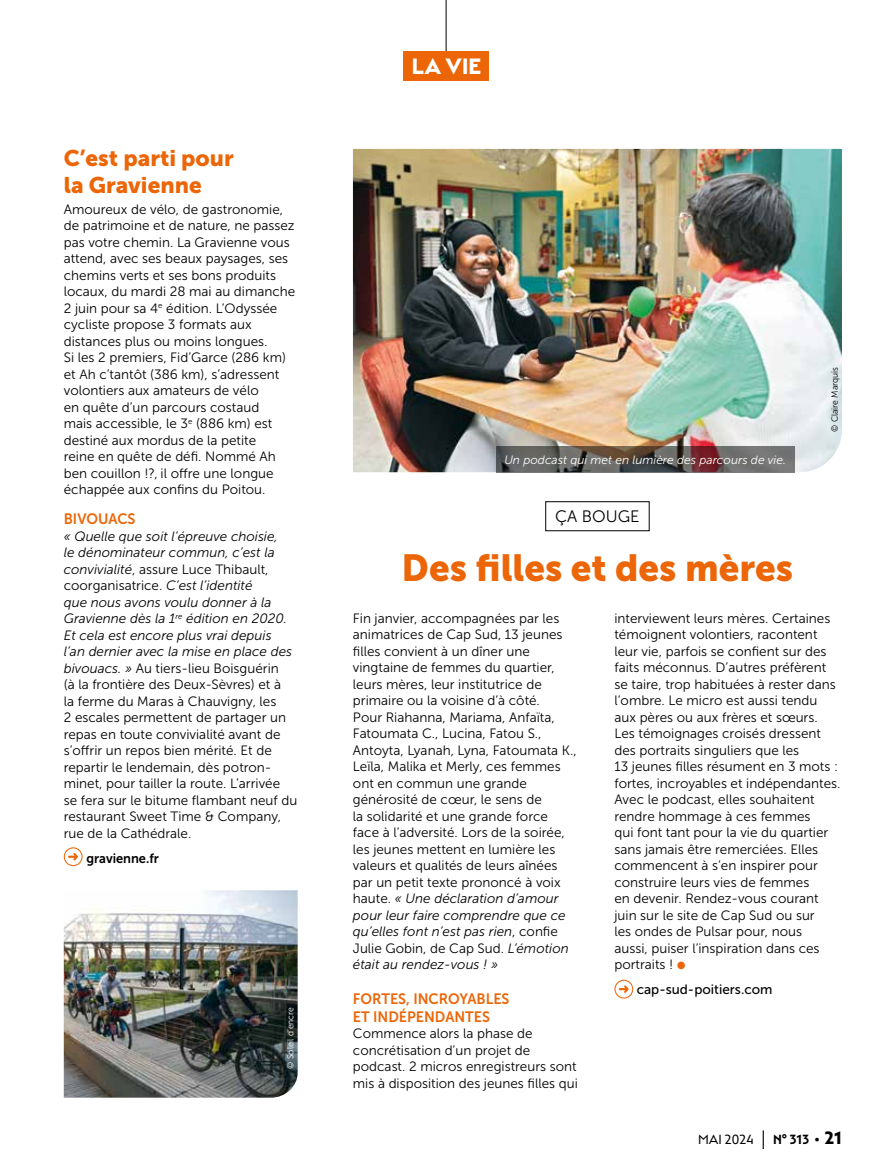
<style>
.page{position:relative;width:893px;height:1170px;background:#fff}
.page>*{position:absolute;margin:0;border:0;box-sizing:border-box;transform-origin:0 0}
.t1{font:37.5px "Museo Sans 900";color:#ec6608}
.t2{font:22.5px/27px "Museo Sans 900";color:#ec6608}
.t3{font:700 22.5px "Mendl Sans Dusk";color:#fff}
.t4{font:16.5px "Museo Sans 300";color:#000}
.t5{font:15px/18px "Museo Sans 700";color:#ec6608;scale:.95 1}
.t6{font:13.5px/16.5px "Museo Sans 300";color:#000}
.t7{font:13.5px "Museo Sans 500";color:#000}
.t8{font:13.5px "Mendl Sans Dusk";letter-spacing:-.005em;color:#000}
.t9{font:13.5px "Museo Sans 700";color:#000;scale:.95 1}
.t10{font:italic 12px "Museo Sans 300";color:#fff}
.t11{font:9px "Museo Sans 300";color:#000;scale:.95 1}
.t12{font:9px "Museo Sans 300";color:#fff;scale:.95 1}
.s1{font-style:italic}
.s2{color:#ec6608}
.s3{font-size:27px}
.s4{font-weight:600}
.s5{font-weight:700}
.s6{font-weight:700;font-size:18px}
</style>
<div class="page">
<hr style="left:446px;top:0;width:1px;height:81px;background:#000">
<div style="left:404px;top:51px;width:85px;height:30px;background:#ec6608"></div>
<div style="left:614px;top:979px;width:19px;height:19px;border:1px solid #ec6608;border-radius:50%"></div>
<svg style="left:619px;top:985px;width:10px;height:7px"></svg>
<img style="left:353px;top:149px;width:489px;height:323px">
<div style="left:545px;top:501px;width:105px;height:30px;border:1px solid #000"></div>
<div style="left:64px;top:847px;width:19px;height:19px;border:1px solid #ec6608;border-radius:50%"></div>
<svg style="left:68px;top:853px;width:10px;height:7px"></svg>
<img style="left:64px;top:890px;width:234px;height:207px">
<svg style="left:496px;top:446px;width:298px;height:26px;background:#625956"></svg>
<h2 class="t2" style="left:64px;top:144px;width:172px">C’est parti pour la Gravienne</h2>
<p class="t6" style="left:64px;top:201px;width:233px">Amoureux de vélo, de gastronomie, de patrimoine et de nature, ne passez pas votre chemin. La Gravienne vous attend, avec ses beaux paysages, ses chemins verts et ses bons produits locaux, du mardi 28 mai au dimanche 2 juin pour sa 4<sup>e</sup> édition. L’Odyssée cycliste propose 3 formats aux distances plus ou moins longues.<br>Si les 2 premiers, Fid’Garce (286 km) et Ah c’tantôt (386 km), s’adressent volontiers aux amateurs de vélo<br>en quête d’un parcours costaud<br>mais accessible, le 3<sup>e</sup> (886 km) est destiné aux mordus de la petite<br>reine en quête de défi. Nommé Ah ben couillon !?, il offre une longue échappée aux confins du Poitou.</p>
<p class="t5" style="left:64px;top:510px;width:77px">BIVOUACS</p>
<p class="t6" style="left:64px;top:528px;width:235px"><span class="s1">« Quelle que soit l’épreuve choisie,<br>le dénominateur commun, c’est la convivialité</span>, assure Luce Thibault, coorganisatrice. <span class="s1">C’est l’identité<br>que nous avons voulu donner à la Gravienne dès la 1</span><sup>re</sup> <span class="s1">édition en 2020.<br>Et cela est encore plus vrai depuis<br>l’an dernier avec la mise en place des bivouacs. »</span> Au tiers-lieu Boisguérin<br>(à la frontière des Deux-Sèvres) et à<br>la ferme du Maras à Chauvigny, les<br>2 escales permettent de partager un repas en toute convivialité avant de s’offrir un repos bien mérité. Et de repartir le lendemain, dès potron&shy;minet, pour tailler la route. L’arrivée<br>se fera sur le bitume flambant neuf du restaurant Sweet Time &amp; Company, rue de la Cathédrale.</p>
<p class="t9" style="left:86px;top:850px;width:78px">gravienne.fr</p>
<p class="t12" style="left:285px;top:1068px;width:66px;rotate:-90deg">© Soleil d’encre</p>
<h2 class="t3" style="left:412px;top:52px;width:71px">LA VIE</h2>
<p class="t10" style="left:504px;top:453px;width:283px">Un podcast qui met en lumière des parcours de vie.</p>
<p class="t4" style="left:555px;top:508px;width:86px">ÇA BOUGE</p>
<p class="t11" style="left:830px;top:432px;width:70px;rotate:-90deg">© Claire Marquis</p>
<h1 class="t1" style="left:402px;top:546px;width:393px">Des filles et des mères</h1>
<p class="t6" style="left:353px;top:609px;width:225px">Fin janvier, accompagnées par les animatrices de Cap Sud, 13 jeunes filles convient à un dîner une vingtaine de femmes du quartier, leurs mères, leur institutrice de primaire ou la voisine d’à côté.<br>Pour Riahanna, Mariama, Anfaïta,<br>Fatoumata C., Lucina, Fatou S.,<br>Antoyta, Lyanah, Lyna, Fatoumata K.,<br>Leïla, Malika et Merly, ces femmes ont en commun une grande générosité de cœur, le sens de<br>la solidarité et une grande force face à l’adversité. Lors de la soirée, les jeunes mettent en lumière les valeurs et qualités de leurs aînées par un petit texte prononcé à voix haute. <span class="s1">« Une déclaration d’amour pour leur faire comprendre que ce qu’elles font n’est pas rien</span>, confie<br>Julie Gobin, de Cap Sud. <span class="s1">L’émotion était au rendez-vous ! »</span></p>
<p class="t5" style="left:353px;top:989px;width:166px">FORTES, INCROYABLES<br>ET INDÉPENDANTES</p>
<p class="t6" style="left:353px;top:1025px;width:226px">Commence alors la phase de concrétisation d’un projet de podcast. 2 micros enregistreurs sont mis à disposition des jeunes filles qui</p>
<p class="t6" style="left:614px;top:609px;width:228px">interviewent leurs mères. Certaines témoignent volontiers, racontent leur vie, parfois se confient sur des faits méconnus. D’autres préfèrent se taire, trop habituées à rester dans l’ombre. Le micro est aussi tendu aux pères ou aux frères et sœurs.<br>Les témoignages croisés dressent des portraits singuliers que les<br>13 jeunes filles résument en 3 mots : fortes, incroyables et indépendantes.<br>Avec le podcast, elles souhaitent rendre hommage à ces femmes<br>qui font tant pour la vie du quartier sans jamais être remerciées. Elles commencent à s’en inspirer pour construire leurs vies de femmes<br>en devenir. Rendez-vous courant juin sur le site de Cap Sud ou sur<br>les ondes de Pulsar pour, nous<br>aussi, puiser l’inspiration dans ces portraits ! <span class="s2">●</span></p>
<p class="t7" style="left:637px;top:982px;width:137px">cap-sud-poitiers.com</p>
<p class="t8" style="left:698px;top:1131px;width:145px">MAI 2024 <span class="s3">I</span> <span class="s4">N° 313</span> <span class="s5">•</span> <span class="s6">21</span></p>
</div>
